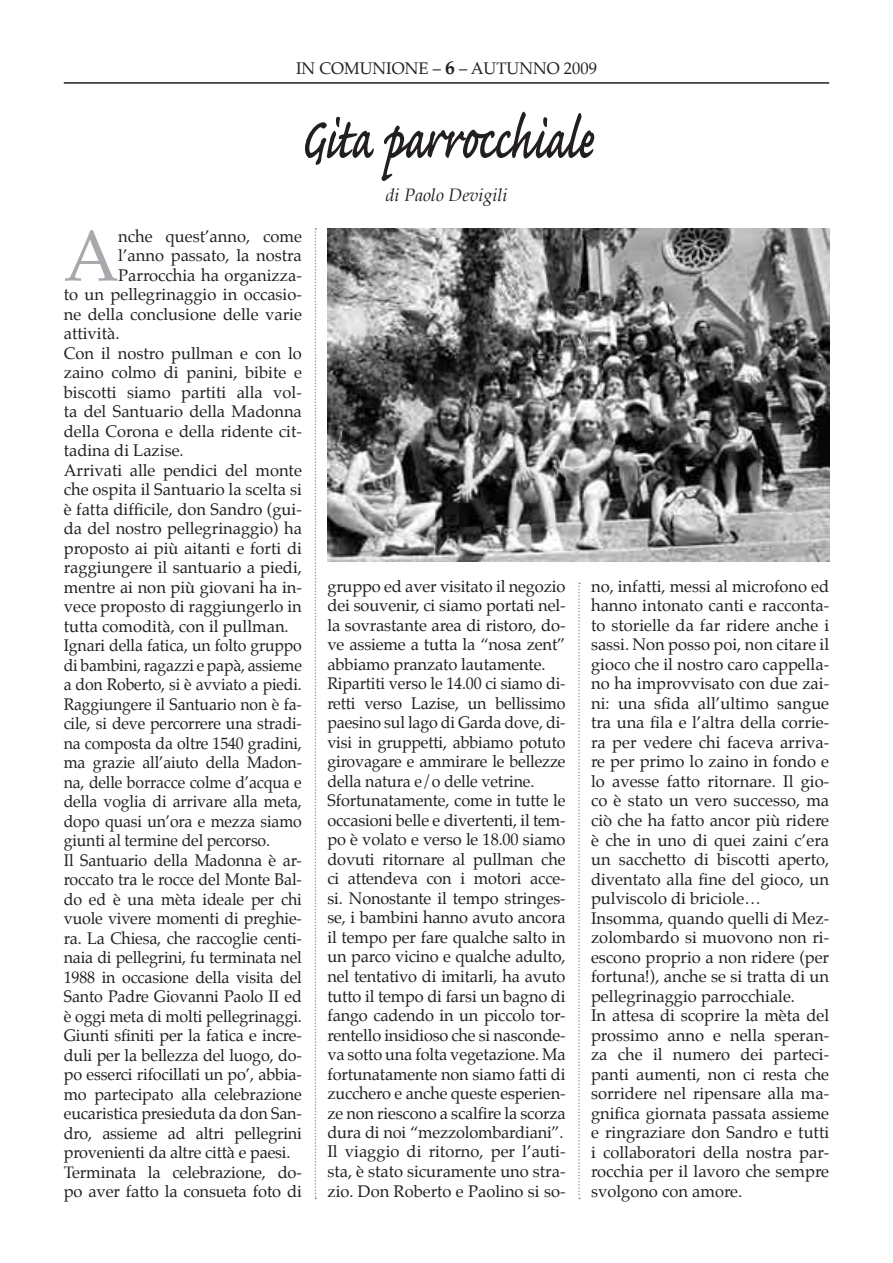
<style>
.page{position:relative;width:893px;height:1263px;background:#fff}
.page>*{position:absolute;margin:0;border:0;box-sizing:border-box;transform-origin:0 0}
.t1{font:600 75px "Caflisch Script Pro";letter-spacing:-.01em;color:#231f20;scale:.7 1}
.t2{font:72.45px "Palatino";color:#a8a9ad}
.t3{font:italic 18px "Book Antiqua";color:#231f20}
.t4{font:16.5px/19.5px "Palatino";letter-spacing:-.01em;color:#231f20}
.t5{font:16.5px "Palatino";letter-spacing:-.01em;color:#231f20;scale:.96 1}
.s1{font-weight:700;font-size:19.5px}
</style>
<div class="page">
<hr style="left:64px;top:82px;width:765px;height:2px;background:#231f20">
<img style="left:327px;top:228px;width:502px;height:333px">
<svg style="left:315px;top:228px;width:1px;height:971px"></svg>
<svg style="left:578px;top:583px;width:2px;height:616px"></svg>
<p class="t4" style="left:296px;top:60px;width:302px">IN COMUNIONE – <span class="s1">6</span> – AUTUNNO 2009</p>
<h1 class="t1" style="left:301px;top:101px;width:421px">Gita parrocchiale</h1>
<p class="t3" style="left:385px;top:184px;width:124px">di Paolo Devigili</p>
<h2 class="t2" style="left:64px;top:209px;width:57px">A</h2>
<p class="t4" style="left:118px;top:228px;width:185px">nche quest’anno, come</p>
<p class="t4" style="left:118px;top:247px;width:185px">l’anno passato, la nostra</p>
<p class="t4" style="left:118px;top:267px;width:185px">Parrocchia ha organizza-</p>
<p class="t4" style="left:64px;top:286px;width:240px">to un pellegrinaggio in occasio-</p>
<p class="t4" style="left:64px;top:306px;width:240px">ne della conclusione delle varie</p>
<p class="t4" style="left:64px;top:325px;width:57px">attività.</p>
<p class="t4" style="left:64px;top:345px;width:240px">Con il nostro pullman e con lo</p>
<p class="t4" style="left:64px;top:364px;width:240px">zaino colmo di panini, bibite e</p>
<p class="t4" style="left:64px;top:384px;width:240px">biscotti siamo partiti alla vol-</p>
<p class="t4" style="left:64px;top:403px;width:240px">ta del Santuario della Madonna</p>
<p class="t4" style="left:64px;top:423px;width:240px">della Corona e della ridente cit-</p>
<p class="t4" style="left:64px;top:442px;width:121px">tadina di Lazise.</p>
<p class="t4" style="left:64px;top:462px;width:240px">Arrivati alle pendici del monte</p>
<p class="t4" style="left:64px;top:481px;width:240px">che ospita il Santuario la scelta si</p>
<p class="t4" style="left:64px;top:501px;width:240px">è fatta difficile, don Sandro (gui-</p>
<p class="t4" style="left:64px;top:520px;width:240px">da del nostro pellegrinaggio) ha</p>
<p class="t4" style="left:64px;top:540px;width:240px">proposto ai più aitanti e forti di</p>
<p class="t4" style="left:64px;top:559px;width:240px">raggiungere il santuario a piedi,</p>
<p class="t4" style="left:64px;top:579px;width:240px">mentre ai non più giovani ha in-</p>
<p class="t4" style="left:64px;top:598px;width:240px">vece proposto di raggiungerlo in</p>
<p class="t4" style="left:64px;top:618px;width:226px">tutta comodità, con il pullman.</p>
<p class="t5" style="left:64px;top:635px;width:250px">Ignari della fatica, un folto gruppo</p>
<p class="t5" style="left:64px;top:654px;width:250px">di bambini, ragazzi e papà, assieme</p>
<p class="t5" style="left:64px;top:674px;width:250px">a don Roberto, si è avviato a piedi.</p>
<p class="t5" style="left:64px;top:693px;width:250px">Raggiungere il Santuario non è fa-</p>
<p class="t5" style="left:64px;top:713px;width:250px">cile, si deve percorrere una stradi-</p>
<p class="t5" style="left:64px;top:732px;width:250px">na composta da oltre 1540 gradini,</p>
<p class="t5" style="left:64px;top:752px;width:250px">ma grazie all’aiuto della Madon-</p>
<p class="t5" style="left:64px;top:771px;width:250px">na, delle borracce colme d’acqua e</p>
<p class="t5" style="left:64px;top:791px;width:249px">della voglia di arrivare alla meta,</p>
<p class="t5" style="left:64px;top:810px;width:250px">dopo quasi un’ora e mezza siamo</p>
<p class="t5" style="left:64px;top:830px;width:216px">giunti al termine del percorso.</p>
<p class="t4" style="left:64px;top:852px;width:240px">Il Santuario della Madonna è ar-</p>
<p class="t4" style="left:64px;top:871px;width:240px">roccato tra le rocce del Monte Bal-</p>
<p class="t4" style="left:64px;top:891px;width:240px">do ed è una mèta ideale per chi</p>
<p class="t4" style="left:64px;top:910px;width:240px">vuole vivere momenti di preghie-</p>
<p class="t4" style="left:64px;top:930px;width:240px">ra. La Chiesa, che raccoglie centi-</p>
<p class="t4" style="left:64px;top:949px;width:240px">naia di pellegrini, fu terminata nel</p>
<p class="t4" style="left:64px;top:969px;width:240px">1988 in occasione della visita del</p>
<p class="t4" style="left:64px;top:988px;width:240px">Santo Padre Giovanni Paolo II ed</p>
<p class="t4" style="left:64px;top:1008px;width:240px">è oggi meta di molti pellegrinaggi.</p>
<p class="t4" style="left:64px;top:1027px;width:240px">Giunti sfiniti per la fatica e incre-</p>
<p class="t4" style="left:64px;top:1047px;width:240px">duli per la bellezza del luogo, do-</p>
<p class="t4" style="left:64px;top:1066px;width:240px">po esserci rifocillati un po’, abbia-</p>
<p class="t4" style="left:64px;top:1086px;width:240px">mo partecipato alla celebrazione</p>
<p class="t4" style="left:64px;top:1105px;width:240px">eucaristica presieduta da don San-</p>
<p class="t4" style="left:64px;top:1125px;width:240px">dro, assieme ad altri pellegrini</p>
<p class="t4" style="left:64px;top:1144px;width:228px">provenienti da altre città e paesi.</p>
<p class="t4" style="left:64px;top:1164px;width:240px">Terminata la celebrazione, do-</p>
<p class="t4" style="left:64px;top:1183px;width:240px">po aver fatto la consueta foto di</p>
<p class="t4" style="left:327px;top:578px;width:240px">gruppo ed aver visitato il negozio dei souvenir, ci siamo portati nel&shy;la sovrastante area di ristoro, do&shy;ve assieme a tutta la “nosa zent” abbiamo pranzato lautamente.<br>Ripartiti verso le 14.00 ci siamo di&shy;retti verso Lazise, un bellissimo paesino sul lago di Garda dove, di&shy;visi in gruppetti, abbiamo potuto girovagare e ammirare le bellezze della natura e/o delle vetrine.<br>Sfortunatamente, come in tutte le occasioni belle e divertenti, il tem&shy;po è volato e verso le 18.00 siamo dovuti ritornare al pullman che ci attendeva con i motori acce&shy;si. Nonostante il tempo stringes&shy;se, i bambini hanno avuto ancora il tempo per fare qualche salto in un parco vicino e qualche adulto, nel tentativo di imitarli, ha avuto tutto il tempo di farsi un bagno di fango cadendo in un piccolo tor&shy;rentello insidioso che si nasconde&shy;va sotto una folta vegetazione. Ma fortunatamente non siamo fatti di zucchero e anche queste esperien&shy;ze non riescono a scalfire la scorza dura di noi “mezzolombardiani”.<br>Il viaggio di ritorno, per l’auti&shy;sta, è stato sicuramente uno stra&shy;zio. Don Roberto e Paolino si so-</p>
<p class="t4" style="left:591px;top:578px;width:240px">no, infatti, messi al microfono ed hanno intonato canti e racconta&shy;to storielle da far ridere anche i sassi. Non posso poi, non citare il gioco che il nostro caro cappella&shy;no ha improvvisato con due zai&shy;ni: una sfida all’ultimo sangue tra una fila e l’altra della corrie&shy;ra per vedere chi faceva arriva&shy;re per primo lo zaino in fondo e lo avesse fatto ritornare. Il gio&shy;co è stato un vero successo, ma ciò che ha fatto ancor più ridere è che in uno di quei zaini c’era un sacchetto di biscotti aperto, diventato alla fine del gioco, un pulviscolo di briciole…<br>Insomma, quando quelli di Mez&shy;zolombardo si muovono non ri&shy;escono proprio a non ridere (per fortuna!), anche se si tratta di un pellegrinaggio parrocchiale.<br>In attesa di scoprire la mèta del prossimo anno e nella speran&shy;za che il numero dei parteci&shy;panti aumenti, non ci resta che sorridere nel ripensare alla ma&shy;gnifica giornata passata assieme e ringraziare don Sandro e tutti i collaboratori della nostra par&shy;rocchia per il lavoro che sempre svolgono con amore.</p>
</div>
